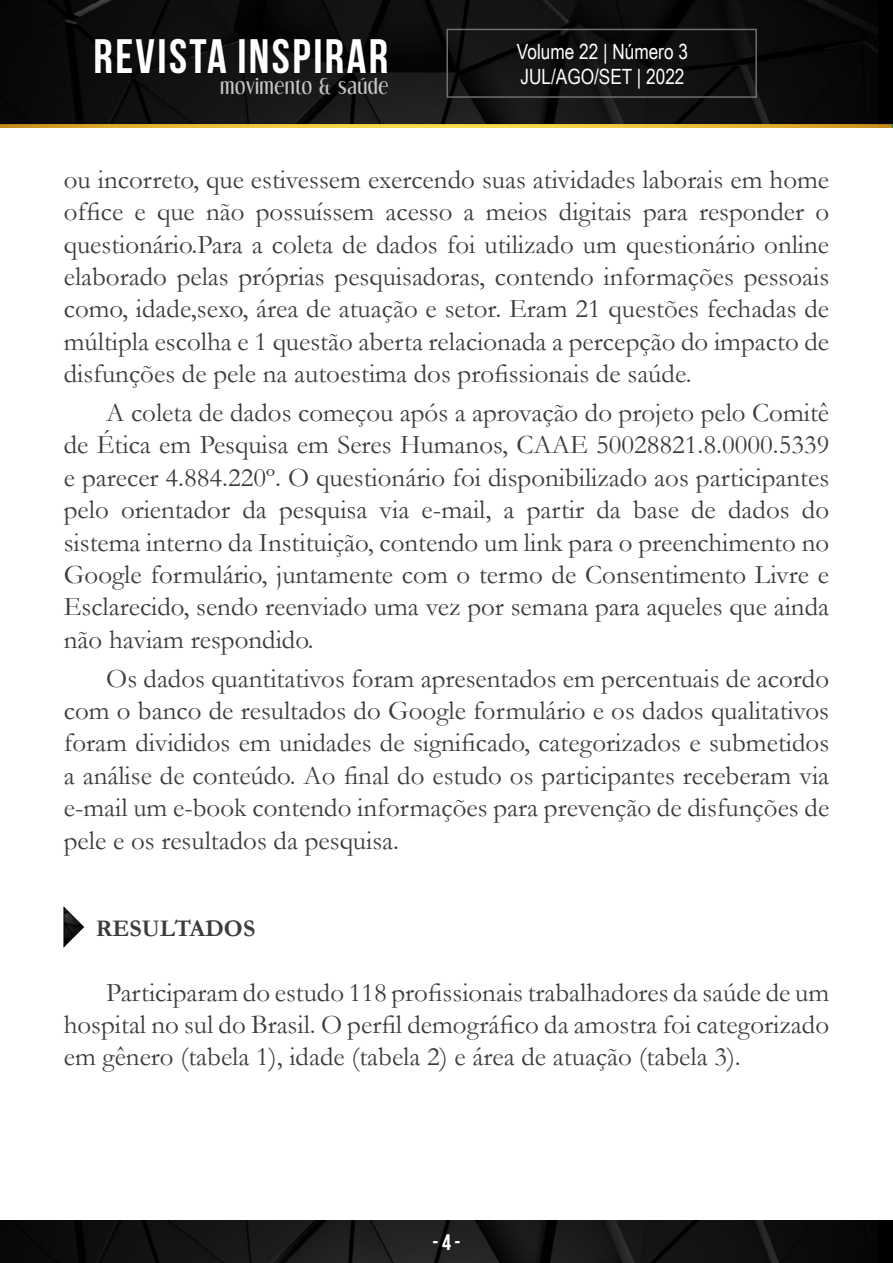
<style>
.page{position:relative;width:893px;height:1263px;background:#fff}
.page>*{position:absolute;margin:0;border:0;box-sizing:border-box;transform-origin:0 0}
.t1{font:700 48.3px "Bebas Neue";letter-spacing:.05em;color:#fff}
.t2{font:27px/32.4px "Garamond";color:#3c3c3b;text-align:justify}
.t3{font:700 24px "Garamond";color:#3c3c3b}
.t4{font:700 22.5px "Bebas Neue";color:#fff}
.t5{font:21px/25.2px "Arial Narrow";color:#fff}
.t6{font:18.9px "Dream Orphans";letter-spacing:.05em;color:#c6c6c6}
</style>
<div class="page">
<img style="left:0;top:124px;width:891px;height:4px">
<img style="left:0;top:0;width:878px;height:124px">
<div style="left:446px;top:29px;width:311px;height:69px;border:2px solid #706f6f"></div>
<img style="left:0;top:1220px;width:878px;height:43px">
<svg style="left:64px;top:907px;width:20px;height:40px"></svg>
<h1 class="t1" style="left:94px;top:29px;width:296px">REVISTA INSPIRAR</h1>
<p class="t6" style="left:220px;top:75px;width:169px">movimento &amp; saúde</p>
<p class="t5" style="left:517px;top:38px;width:173px">Volume 22 | Número 3<br>JUL/AGO/SET | 2022</p>
<p class="t2" style="left:64px;top:162px;width:767px">ou incorreto, que estivessem exercendo suas atividades laborais em home office e que não possuíssem acesso a meios digitais para responder o questionário.Para a coleta de dados foi utilizado um questionário online elaborado pelas próprias pesquisadoras, contendo informações pessoais como, idade,sexo, área de atuação e setor. Eram 21 questões fechadas de múltipla escolha e 1 questão aberta relacionada a percepção do impacto de disfunções de pele na autoestima dos profissionais de saúde.</p>
<p class="t2" style="left:64px;top:396px;width:767px;text-indent:43px">A coleta de dados começou após a aprovação do projeto pelo Comitê de Ética em Pesquisa em Seres Humanos, CAAE 50028821.8.0000.5339 e parecer 4.884.220º. O questionário foi disponibilizado aos participantes pelo orientador da pesquisa via e-mail, a partir da base de dados do sistema interno da Instituição, contendo um link para o preenchimento no Google formulário, juntamente com o termo de Consentimento Livre e Esclarecido, sendo reenviado uma vez por semana para aqueles que ainda não haviam respondido.</p>
<p class="t2" style="left:64px;top:661px;width:767px;text-indent:43px">Os dados quantitativos foram apresentados em percentuais de acordo com o banco de resultados do Google formulário e os dados qualitativos foram divididos em unidades de significado, categorizados e submetidos a análise de conteúdo. Ao final do estudo os participantes receberam via e-mail um e-book contendo informações para prevenção de disfunções de pele e os resultados da pesquisa.</p>
<p class="t3" style="left:96px;top:912px;width:161px">RESULTADOS</p>
<p class="t2" style="left:64px;top:975px;width:767px;text-indent:43px">Participaram do estudo 118 profissionais trabalhadores da saúde de um hospital no sul do Brasil. O perfil demográfico da amostra foi categorizado em gênero (tabela 1), idade (tabela 2) e área de atuação (tabela 3).</p>
<p class="t4" style="left:432px;top:1230px;width:30px">- 4 -</p>
</div>
